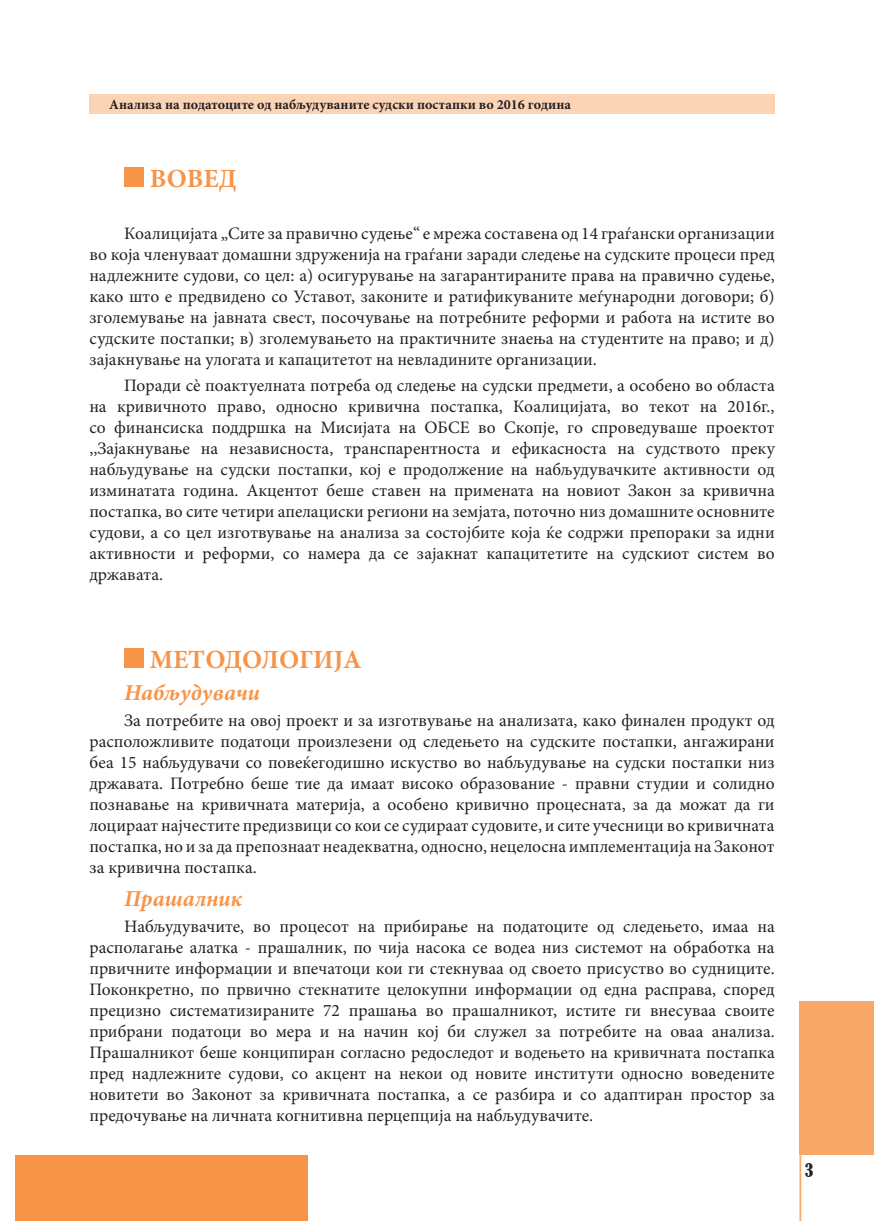
<style>
.page{position:relative;width:874px;height:1221px;background:#fff}
.page>*{position:absolute;margin:0;border:0;box-sizing:border-box;transform-origin:0 0}
.t1{font:700 26.25px "Minion Pro";color:#f79447}
.t2{font:italic 700 22.75px "Minion Pro";color:#f79447}
.t3{font:17.5px/21px "Minion Pro";color:#231f20;text-align:justify}
.t4{font:condensed 17.5px "Bernard";color:#231f20}
.t5{font:700 14px "Minion Pro";color:#231f20}
</style>
<div class="page">
<div style="left:15px;top:1155px;width:292px;height:65px;background:#f79447"></div>
<div style="left:89px;top:94px;width:685px;height:20px;background:#fbd4b6"></div>
<div style="left:799px;top:1001px;width:74px;height:154px;background:#f9a768"></div>
<hr style="left:799px;top:1155px;width:1px;height:65px;background:#f9a768">
<div style="left:124px;top:167px;width:20px;height:19px;background:#f79447"></div>
<div style="left:124px;top:648px;width:20px;height:20px;background:#f79447"></div>
<p class="t5" style="left:109px;top:94px;width:463px">Анализа на податоците од набљудуваните судски постапки во 2016 година</p>
<p class="t1" style="left:150px;top:160px;width:88px">ВОВЕД</p>
<p class="t3" style="left:89px;top:222px;width:686px;text-indent:35px">Коалицијата „Сите за правично судење“ е мрежа составена од 14 граѓански организации во која членуваат домашни здруженија на граѓани заради следење на судските процеси пред надлежните судови, со цел: а) осигурување на загарантираните права на правично судење, како што е предвидено со Уставот, законите и ратификуваните меѓународни договори; б) зголемување на јавната свест, посочување на потребните реформи и работа на истите во судските постапки; в) зголемувањето на практичните знаења на студентите на право; и д) зајакнување на улогата и капацитетот на невладините организации.</p>
<p class="t3" style="left:89px;top:374px;width:686px;text-indent:35px">Поради сè поактуелната потреба од следење на судски предмети, а особено во областа на кривичното право, односно кривична постапка, Коалицијата, во текот на 2016г., со финансиска поддршка на Мисијата на ОБСЕ во Скопје, го спроведуваше проектот ,,Зајакнување на независноста, транспарентноста и ефикасноста на судството преку набљудување на судски постапки, кој е продолжение на набљудувачките активности од изминатата година. Акцентот беше ставен на примената на новиот Закон за кривична постапка, во сите четири апелациски региони на земјата, поточно низ домашните основните судови, а со цел изготвување на анализа за состојбите која ќе содржи препораки за идни активности и реформи, со намера да се зајакнат капацитетите на судскиот систем во државата.</p>
<p class="t1" style="left:150px;top:641px;width:213px">МЕТОДОЛОГИЈА</p>
<p class="t2" style="left:124px;top:677px;width:137px">Набљудувачи</p>
<p class="t3" style="left:89px;top:710px;width:686px;text-indent:35px">За потребите на овој проект и за изготвување на анализата, како финален продукт од расположливите податоци произлезени од следењето на судските постапки, ангажирани беа 15 набљудувачи со повеќегодишно искуство во набљудување на судски постапки низ државата. Потребно беше тие да имаат високо образование - правни студии и солидно познавање на кривичната материја, а особено кривично процесната, за да можат да ги лоцираат најчестите предизвици со кои се судираат судовите, и сите учесници во кривичната постапка, но и за да препознаат неадекватна, односно, нецелосна имплементација на Законот за кривична постапка.</p>
<p class="t2" style="left:124px;top:882px;width:119px">Прашалник</p>
<p class="t3" style="left:89px;top:915px;width:686px;text-indent:35px">Набљудувачите, во процесот на прибирање на податоците од следењето, имаа на располагање алатка - прашалник, по чија насока се водеа низ системот на обработка на првичните информации и впечатоци кои ги стекнуваа од своето присуство во судниците.<br>Поконкретно, по првично стекнатите целокупни информации од една расправа, според прецизно систематизираните 72 прашања во прашалникот, истите ги внесуваа своите прибрани податоци во мера и на начин кој би служел за потребите на оваа анализа.<br>Прашалникот беше конципиран согласно редоследот и водењето на кривичната постапка пред надлежните судови, со акцент на некои од новите институти односно воведените новитети во Законот за кривичната постапка, а се разбира и со адаптиран простор за предочување на личната когнитивна перцепција на набљудувачите.</p>
<p class="t4" style="left:804px;top:1159px;width:10px">3</p>
</div>
